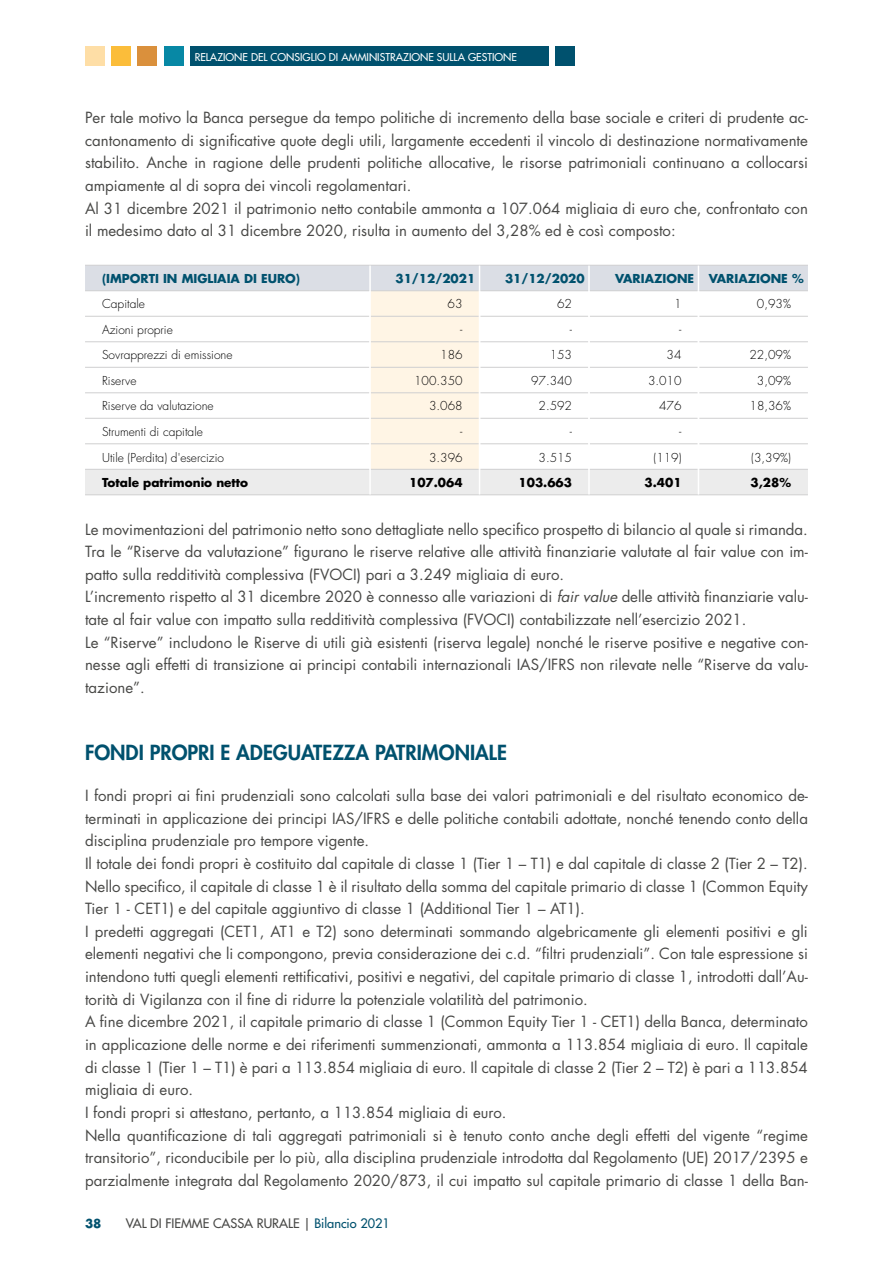
<style>
.page{position:relative;width:893px;height:1263px;background:#fff}
.page>*{position:absolute;margin:0;border:0;box-sizing:border-box;transform-origin:0 0}
.t1{font:800 20.25px "Futura Std";color:#00516e}
.t2{font:15px/22.6px "Futura Std";color:#484846}
.t3{font:500 12.75px "Futura Std";color:#484846}
.t4{font:300 12px "Futura Std";color:#000}
.t5{font:700 12px "Futura Std";color:#00516e}
.t6{font:700 12px "Futura Std";color:#000}
.t7{font:500 10.5px "Futura Std";color:#fff}
.s1{font-style:italic}
.s2{color:#00516e}
</style>
<div class="page">
<svg style="left:85px;top:265px;width:723px;height:230px"></svg>
<div style="left:190px;top:47px;width:359px;height:19px;background:#00516e"></div>
<div style="left:556px;top:47px;width:19px;height:19px;background:#00516e"></div>
<div style="left:164px;top:47px;width:19px;height:19px;background:#0788a5"></div>
<div style="left:138px;top:47px;width:19px;height:19px;background:#da903c"></div>
<div style="left:111px;top:47px;width:20px;height:19px;background:#fbbd3a"></div>
<div style="left:85px;top:47px;width:19px;height:19px;background:#fedea6"></div>
<p class="t7" style="left:195px;top:50px;width:324px">RELAZIONE DEL CONSIGLIO DI AMMINISTRAZIONE SULLA GESTIONE</p>
<p class="t2" style="left:85px;top:106px;width:724px">Per tale motivo la Banca persegue da tempo politiche di incremento della base sociale e criteri di prudente ac&shy;cantonamento di significative quote degli utili, largamente eccedenti il vincolo di destinazione normativamente stabilito. Anche in ragione delle prudenti politiche allocative, le risorse patrimoniali continuano a collocarsi ampiamente al di sopra dei vincoli regolamentari.<br>Al 31 dicembre 2021 il patrimonio netto contabile ammonta a 107.064 migliaia di euro che, confrontato con il medesimo dato al 31 dicembre 2020, risulta in aumento del 3,28% ed è così composto:</p>
<p class="t5" style="left:102px;top:270px;width:199px">(IMPORTI IN MIGLIAIA DI EURO)</p>
<p class="t5" style="left:395px;top:270px;width:81px">31/12/2021</p>
<p class="t5" style="left:505px;top:270px;width:81px">31/12/2020</p>
<p class="t5" style="left:615px;top:270px;width:190px">VARIAZIONE VARIAZIONE %</p>
<p class="t4" style="left:102px;top:297px;width:44px">Capitale</p>
<p class="t4" style="left:448px;top:297px;width:16px">63</p>
<p class="t4" style="left:557px;top:297px;width:16px">62</p>
<p class="t4" style="left:674px;top:297px;width:9px">1</p>
<p class="t4" style="left:757px;top:297px;width:36px">0,93%</p>
<p class="t4" style="left:102px;top:322px;width:72px">Azioni proprie</p>
<p class="t4" style="left:460px;top:322px;width:4px">-</p>
<p class="t4" style="left:570px;top:322px;width:4px">-</p>
<p class="t4" style="left:679px;top:322px;width:4px">-</p>
<p class="t4" style="left:102px;top:348px;width:132px">Sovrapprezzi di emissione</p>
<p class="t4" style="left:440px;top:348px;width:24px">186</p>
<p class="t4" style="left:550px;top:348px;width:24px">153</p>
<p class="t4" style="left:667px;top:348px;width:16px">34</p>
<p class="t4" style="left:749px;top:348px;width:43px">22,09%</p>
<p class="t4" style="left:102px;top:373px;width:36px">Riserve</p>
<p class="t4" style="left:414px;top:373px;width:50px">100.350</p>
<p class="t4" style="left:531px;top:373px;width:42px">97.340</p>
<p class="t4" style="left:648px;top:373px;width:35px">3.010</p>
<p class="t4" style="left:757px;top:373px;width:36px">3,09%</p>
<p class="t4" style="left:102px;top:399px;width:113px">Riserve da valutazione</p>
<p class="t4" style="left:429px;top:399px;width:35px">3.068</p>
<p class="t4" style="left:539px;top:399px;width:35px">2.592</p>
<p class="t4" style="left:659px;top:399px;width:24px">476</p>
<p class="t4" style="left:749px;top:399px;width:43px">18,36%</p>
<p class="t4" style="left:102px;top:424px;width:102px">Strumenti di capitale</p>
<p class="t4" style="left:460px;top:424px;width:4px">-</p>
<p class="t4" style="left:570px;top:424px;width:4px">-</p>
<p class="t4" style="left:679px;top:424px;width:4px">-</p>
<p class="t4" style="left:102px;top:450px;width:123px">Utile (Perdita) d'esercizio</p>
<p class="t4" style="left:429px;top:450px;width:35px">3.396</p>
<p class="t4" style="left:539px;top:450px;width:35px">3.515</p>
<p class="t4" style="left:653px;top:450px;width:30px">(119)</p>
<p class="t4" style="left:751px;top:450px;width:41px">(3,39%)</p>
<p class="t6" style="left:102px;top:474px;width:148px">Totale patrimonio netto</p>
<p class="t6" style="left:409px;top:474px;width:55px">107.064</p>
<p class="t6" style="left:519px;top:474px;width:55px">103.663</p>
<p class="t6" style="left:644px;top:474px;width:39px">3.401</p>
<p class="t6" style="left:750px;top:474px;width:42px">3,28%</p>
<p class="t2" style="left:85px;top:518px;width:724px">Le movimentazioni del patrimonio netto sono dettagliate nello specifico prospetto di bilancio al quale si rimanda.<br>Tra le “Riserve da valutazione” figurano le riserve relative alle attività finanziarie valutate al fair value con im&shy;patto sulla redditività complessiva (FVOCI) pari a 3.249 migliaia di euro.<br>L’incremento rispetto al 31 dicembre 2020 è connesso alle variazioni di <span class="s1">fair value</span> delle attività finanziarie valu&shy;tate al fair value con impatto sulla redditività complessiva (FVOCI) contabilizzate nell’esercizio 2021.<br>Le “Riserve” includono le Riserve di utili già esistenti (riserva legale) nonché le riserve positive e negative con&shy;nesse agli effetti di transizione ai principi contabili internazionali IAS/IFRS non rilevate nelle “Riserve da valu&shy;tazione”.</p>
<h1 class="t1" style="left:85px;top:740px;width:423px">FONDI PROPRI E ADEGUATEZZA PATRIMONIALE</h1>
<p class="t2" style="left:85px;top:784px;width:724px">I fondi propri ai fini prudenziali sono calcolati sulla base dei valori patrimoniali e del risultato economico de&shy;terminati in applicazione dei principi IAS/IFRS e delle politiche contabili adottate, nonché tenendo conto della disciplina prudenziale pro tempore vigente.<br>Il totale dei fondi propri è costituito dal capitale di classe 1 (Tier 1 – T1) e dal capitale di classe 2 (Tier 2 – T2).<br>Nello specifico, il capitale di classe 1 è il risultato della somma del capitale primario di classe 1 (Common Equity Tier 1 - CET1) e del capitale aggiuntivo di classe 1 (Additional Tier 1 – AT1).<br>I predetti aggregati (CET1, AT1 e T2) sono determinati sommando algebricamente gli elementi positivi e gli elementi negativi che li compongono, previa considerazione dei c.d. “filtri prudenziali”. Con tale espressione si intendono tutti quegli elementi rettificativi, positivi e negativi, del capitale primario di classe 1, introdotti dall’Au&shy;torità di Vigilanza con il fine di ridurre la potenziale volatilità del patrimonio.<br>A fine dicembre 2021, il capitale primario di classe 1 (Common Equity Tier 1 - CET1) della Banca, determinato in applicazione delle norme e dei riferimenti summenzionati, ammonta a 113.854 migliaia di euro. Il capitale di classe 1 (Tier 1 – T1) è pari a 113.854 migliaia di euro. Il capitale di classe 2 (Tier 2 – T2) è pari a 113.854 migliaia di euro.<br>I fondi propri si attestano, pertanto, a 113.854 migliaia di euro.<br>Nella quantificazione di tali aggregati patrimoniali si è tenuto conto anche degli effetti del vigente “regime transitorio”, riconducibile per lo più, alla disciplina prudenziale introdotta dal Regolamento (UE) 2017/2395 e parzialmente integrata dal Regolamento 2020/873, il cui impatto sul capitale primario di classe 1 della Ban-</p>
<p class="t5" style="left:85px;top:1215px;width:18px">38</p>
<p class="t3" style="left:126px;top:1215px;width:266px">VAL DI FIEMME CASSA RURALE | <span class="s2">Bilancio 2021</span></p>
</div>
